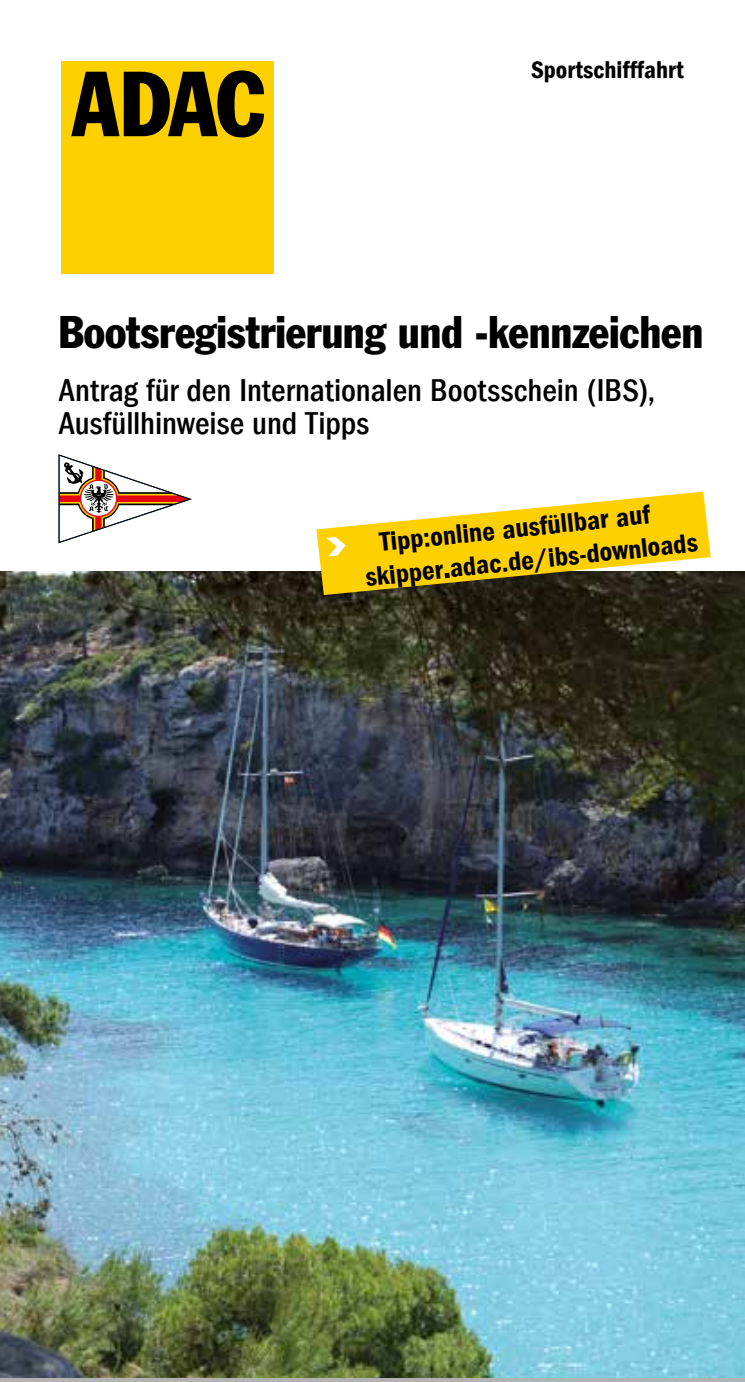
<style>
.page{position:relative;width:745px;height:1382px;background:#fff}
.page>*{position:absolute;margin:0;border:0;box-sizing:border-box;transform-origin:0 0}
.t1{font:45px "ADAC Franklin Gothic Pro";letter-spacing:-.005em;color:#000}
.t2{font:500 condensed 32.5px/32.5px "Franklin Gothic LT Com";color:#000}
.t3{font:27.5px/33px "Franklin Gothic LT Com Dm Cn";color:#000}
.t4{font:25px "Franklin Gothic LT Com Dm Cn";color:#000}
</style>
<div class="page">
<div style="left:61px;top:61px;width:213px;height:213px;background:#ffd000"></div>
<svg style="left:71px;top:70px;width:193px;height:67px"></svg>
<img style="left:0;top:571px;width:744px;height:807px">
<svg style="left:316px;top:492px;width:394px;height:103px"></svg>
<svg style="left:58px;top:454px;width:134px;height:89px"></svg>
<p class="t4" style="left:530px;top:55px;width:154px">Sportschifffahrt</p>
<h1 class="t1" style="left:58px;top:305px;width:646px">Bootsregistrierung und -kennzeichen</h1>
<p class="t2" style="left:59px;top:374px;width:597px">Antrag für den Internationalen Bootsschein (IBS),<br>Ausfüllhinweise und Tipps</p>
<p class="t3" style="left:360px;top:528px;width:335px;text-indent:18px;rotate:-6deg">Tipp: online ausfüllbar auf skipper.adac.de/ibs-downloads</p>
</div>
